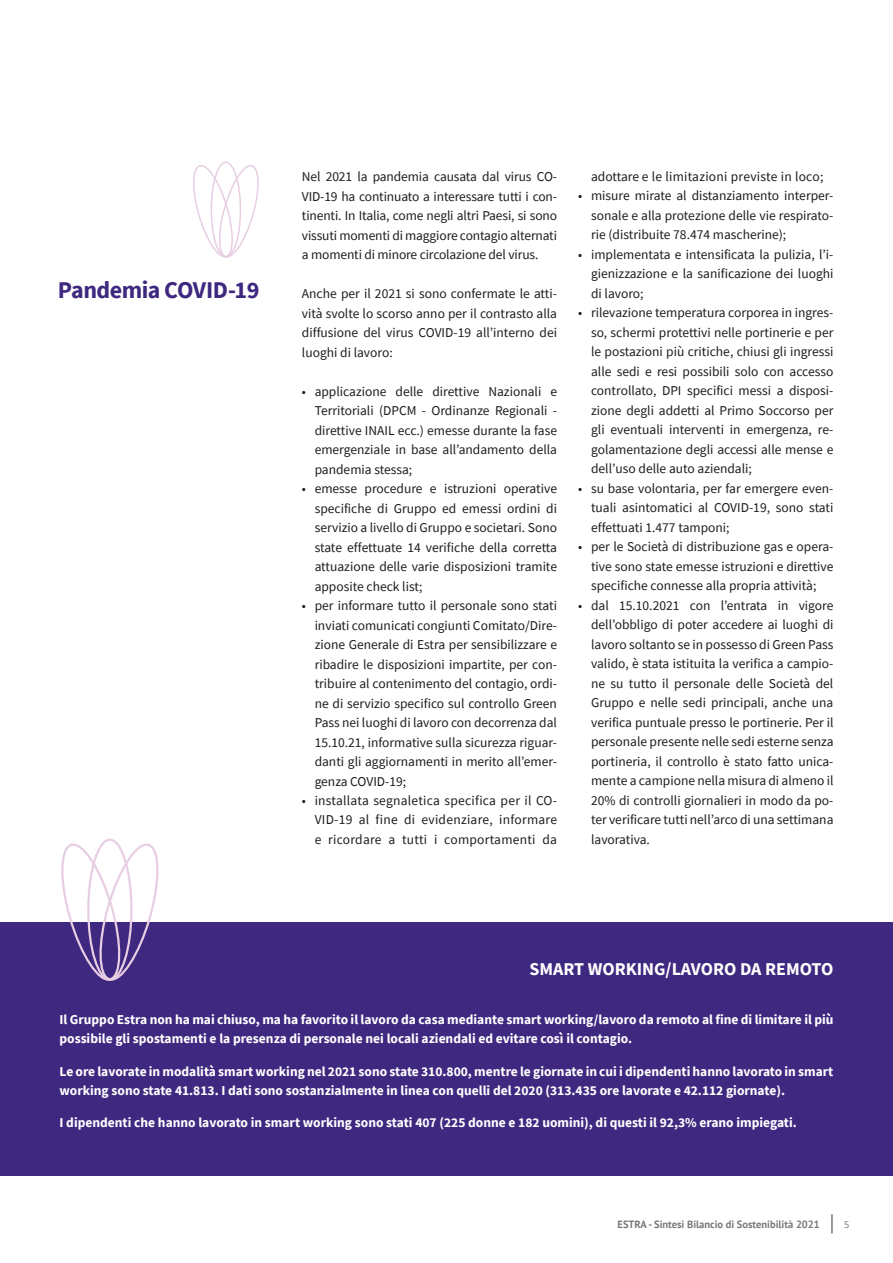
<style>
.page{position:relative;width:893px;height:1263px;background:#fff}
.page>*{position:absolute;margin:0;border:0;box-sizing:border-box;transform-origin:0 0}
.t1{font:700 24px "Source Sans Pro";letter-spacing:-.025em;color:#3f2880}
.t2{font:700 18px "Source Sans Pro";color:#fff}
.t3{font:13.5px/19.5px "Source Sans Pro";color:#1d1d1b;text-align:justify}
.t4{font:700 13.5px/19.5px "Source Sans Pro";color:#fff}
.t5{font:13.5px "Source Sans Pro";letter-spacing:.02em;color:#1d1d1b}
.t6{font:700 10.5px "PT Sans";color:#76787c}
.t7{font:10.5px "Source Sans Pro";color:#76787c}
</style>
<div class="page">
<svg style="left:831px;top:1214px;width:2px;height:19px"></svg>
<svg style="left:193px;top:162px;width:66px;height:96px"></svg>
<div style="left:0;top:922px;width:893px;height:254px;background:#3f2880"></div>
<svg style="left:61px;top:839px;width:98px;height:142px"></svg>
<h1 class="t1" style="left:58px;top:274px;width:203px">Pandemia COVID-19</h1>
<p class="t3" style="left:302px;top:167px;width:257px">Nel 2021 la pandemia causata dal virus CO-VID-19 ha continuato a interessare tutti i con&shy;tinenti. In Italia, come negli altri Paesi, si sono vissuti momenti di maggiore contagio alternati a momenti di minore circolazione del virus.</p>
<p class="t3" style="left:302px;top:284px;width:257px">Anche per il 2021 si sono confermate le atti&shy;vità svolte lo scorso anno per il contrasto alla diffusione del virus COVID-19 all’interno dei luoghi di lavoro:</p>
<p class="t3" style="left:315px;top:381px;width:244px;text-indent:-13px">• applicazione delle direttive Nazionali e Territoriali (DPCM - Ordinanze Regionali - direttive INAIL ecc.) emesse durante la fase emergenziale in base all’andamento della pandemia stessa;</p>
<p class="t3" style="left:315px;top:479px;width:244px;text-indent:-13px">• emesse procedure e istruzioni operative specifiche di Gruppo ed emessi ordini di servizio a livello di Gruppo e societari. Sono state effettuate 14 verifiche della corretta attuazione delle varie disposizioni tramite apposite check list;</p>
<p class="t3" style="left:315px;top:596px;width:244px;text-indent:-13px">• per informare tutto il personale sono stati inviati comunicati congiunti Comitato/Dire&shy;zione Generale di Estra per sensibilizzare e ribadire le disposizioni impartite, per con&shy;tribuire al contenimento del contagio, ordi&shy;ne di servizio specifico sul controllo Green Pass nei luoghi di lavoro con decorrenza dal 15.10.21, informative sulla sicurezza riguar&shy;danti gli aggiornamenti in merito all’emer&shy;genza COVID-19;</p>
<p class="t3" style="left:315px;top:791px;width:244px;text-indent:-13px">• installata segnaletica specifica per il CO-VID-19 al fine di evidenziare, informare e ricordare a tutti i comportamenti da</p>
<p class="t5" style="left:591px;top:168px;width:234px">adottare e le limitazioni previste in loco;</p>
<p class="t3" style="left:591px;top:186px;width:244px;text-indent:-13px">• misure mirate al distanziamento interper&shy;sonale e alla protezione delle vie respirato&shy;rie (distribuite 78.474 mascherine);</p>
<p class="t3" style="left:591px;top:245px;width:244px;text-indent:-13px">• implementata e intensificata la pulizia, l’i&shy;gienizzazione e la sanificazione dei luoghi di lavoro;</p>
<p class="t3" style="left:591px;top:303px;width:244px;text-indent:-13px">• rilevazione temperatura corporea in ingres&shy;so, schermi protettivi nelle portinerie e per le postazioni più critiche, chiusi gli ingressi alle sedi e resi possibili solo con accesso controllato, DPI specifici messi a disposi&shy;zione degli addetti al Primo Soccorso per gli eventuali interventi in emergenza, re&shy;golamentazione degli accessi alle mense e dell’uso delle auto aziendali;</p>
<p class="t3" style="left:591px;top:478px;width:244px;text-indent:-13px">• su base volontaria, per far emergere even&shy;tuali asintomatici al COVID-19, sono stati effettuati 1.477 tamponi;</p>
<p class="t3" style="left:591px;top:537px;width:244px;text-indent:-13px">• per le Società di distribuzione gas e opera&shy;tive sono state emesse istruzioni e direttive specifiche connesse alla propria attività;</p>
<p class="t3" style="left:591px;top:595px;width:244px;text-indent:-13px">• dal 15.10.2021 con l’entrata in vigore dell’obbligo di poter accedere ai luoghi di lavoro soltanto se in possesso di Green Pass valido, è stata istituita la verifica a campio&shy;ne su tutto il personale delle Società del Gruppo e nelle sedi principali, anche una verifica puntuale presso le portinerie. Per il personale presente nelle sedi esterne senza portineria, il controllo è stato fatto unica&shy;mente a campione nella misura di almeno il 20% di controlli giornalieri in modo da po&shy;ter verificare tutti nell’arco di una settimana lavorativa.</p>
<h2 class="t2" style="left:529px;top:956px;width:306px">SMART WORKING/LAVORO DA REMOTO</h2>
<p class="t4" style="left:60px;top:1009px;width:775px">Il Gruppo Estra non ha mai chiuso, ma ha favorito il lavoro da casa mediante smart working/lavoro da remoto al fine di limitare il più possibile gli spostamenti e la presenza di personale nei locali aziendali ed evitare così il contagio.</p>
<p class="t4" style="left:60px;top:1061px;width:775px">Le ore lavorate in modalità smart working nel 2021 sono state 310.800, mentre le giornate in cui i dipendenti hanno lavorato in smart working sono state 41.813. I dati sono sostanzialmente in linea con quelli del 2020 (313.435 ore lavorate e 42.112 giornate).</p>
<p class="t4" style="left:60px;top:1113px;width:739px">I dipendenti che hanno lavorato in smart working sono stati 407 (225 donne e 182 uomini), di questi il 92,3% erano impiegati.</p>
<p class="t6" style="left:617px;top:1217px;width:204px">ESTRA - Sintesi Bilancio di Sostenibilità 2021</p>
<p class="t7" style="left:844px;top:1218px;width:7px">5</p>
</div>
